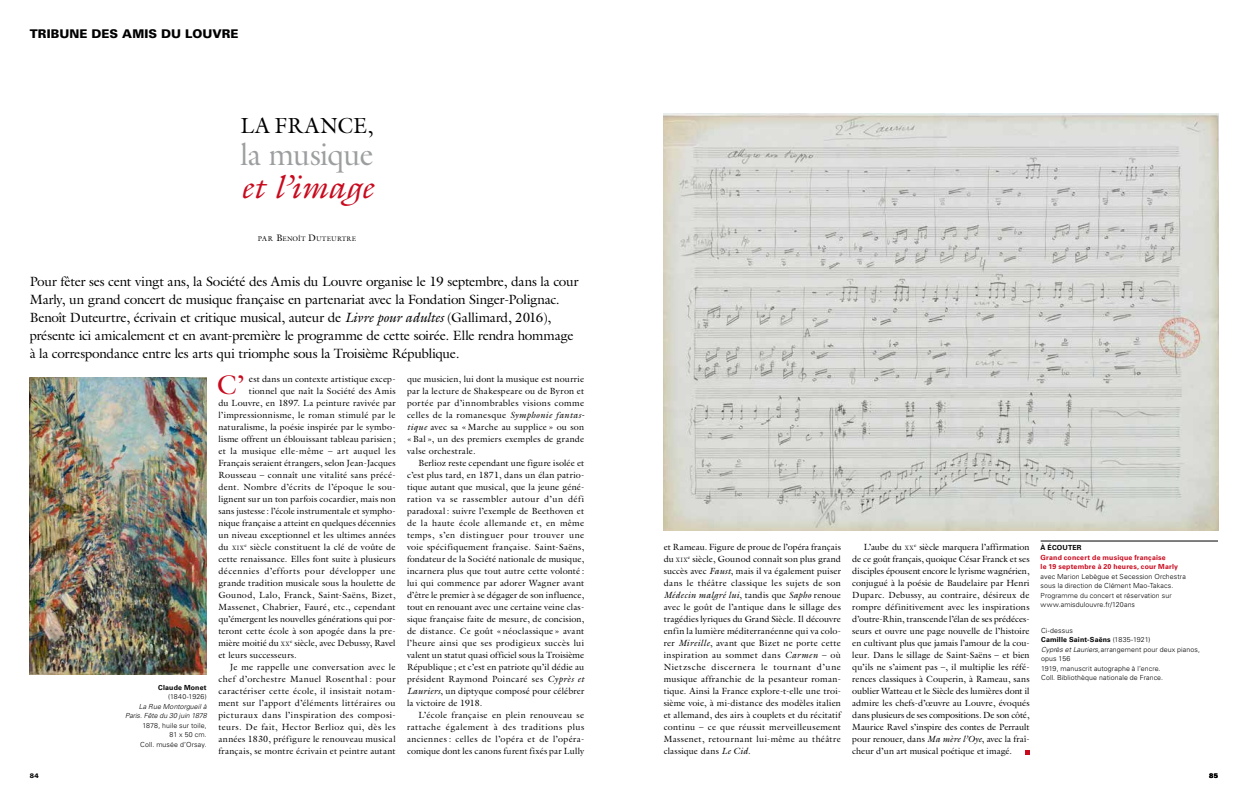
<style>
.page{position:relative;width:1248px;height:808px;background:#fff}
.page>*{position:absolute;margin:0;border:0;box-sizing:border-box;transform-origin:0 0}
.t1{font:italic 32.3px "Galliard Std";letter-spacing:-.01em;color:#c90a1e}
.t2{font:31.4px "Galliard Std";letter-spacing:-.025em;color:#9c9e9f;scale:.96 1}
.t3{font:27.1px "Galliard Std";color:#c90a1e}
.t4{font:22px "Galliard Std";letter-spacing:.03em;color:#000}
.t5{font:13.5px/18px "Galliard Std";letter-spacing:-.02em;color:#000}
.t6{font:900 12px "Univers LT Std";letter-spacing:.005em;color:#000}
.t7{font:9px/12px "Galliard Std";letter-spacing:.02em;color:#000;text-align:justify}
.t8{font:300 7px/9.5px "Univers LT Std";letter-spacing:.015em;color:#000}
.t9{font:700 7px/9.5px "Univers LT Std";letter-spacing:.025em;color:#c90a1e}
.t10{font:italic 300 7px/9.5px "Univers LT Std";color:#000;text-align:right}
.t11{font:700 7px "Univers LT Std";letter-spacing:.025em;color:#000}
.t12{font:6.7px "Galliard Std";letter-spacing:.035em;color:#000}
.t13{font:900 6.5px "Univers LT Std";color:#000}
.t14{font:6.3px "Galliard Std";letter-spacing:.075em;color:#000}
.s1{font-size:7.1px}
.s2{font-size:9.5px}
.s3{font-style:italic}
.s4{font-size:9px}
.s5{font-size:6.3px}
.s6{font-weight:700}
</style>
<div class="page">
<img style="left:30px;top:378px;width:176px;height:296px">
<img style="left:663px;top:114px;width:554px;height:416px">
<hr style="left:1040px;top:541px;width:177px;height:1px;background:#000">
<svg style="left:1025px;top:750px;width:4px;height:4px"></svg>
<h3 class="t6" style="left:30px;top:27px;width:210px">TRIBUNE DES AMIS DU LOUVRE</h3>
<h3 class="t4" style="left:240px;top:112px;width:135px">La France,</h3>
<h2 class="t2" style="left:240px;top:135px;width:140px">la musique</h2>
<h1 class="t1" style="left:240px;top:167px;width:135px">et l’image</h1>
<p class="t12" style="left:258px;top:234px;width:100px"><span class="s1">PAR</span> <span class="s2">B</span>ENOÎT <span class="s2">D</span>UTEURTRE</p>
<p class="t5" style="left:30px;top:272px;width:550px">Pour fêter ses cent vingt ans, la Société des Amis du Louvre organise le 19 septembre, dans la cour Marly, un grand concert de musique française en partenariat avec la Fondation Singer-Polignac.<br>Benoît Duteurtre, écrivain et critique musical, auteur de <span class="s3">Livre pour adultes</span> (Gallimard, 2016), présente ici amicalement et en avant-première le programme de cette soirée. Elle rendra hommage à la correspondance entre les arts qui triomphe sous la Troisième République.</p>
<p class="t11" style="left:158px;top:683px;width:50px">Claude Monet</p>
<p class="t8" style="left:168px;top:692px;width:40px">(1840-1926)</p>
<p class="t10" style="left:125px;top:702px;width:83px">La Rue Montorgueil à<br>Paris. Fête du 30 juin 1878</p>
<p class="t8" style="left:140px;top:721px;width:68px;text-align:right">1878, huile sur toile,<br>81 x 50 cm.<br>Coll. musée d’Orsay.</p>
<h3 class="t3" style="left:217px;top:368px;width:30px">C’</h3>
<p class="t7" style="left:218px;top:373px;width:179px;text-align:right"><span class="s2">e</span>st dans un contexte artistique excep&shy;tionnel que naît la Société des Amis<br>du Louvre, en 1897. La peinture ravivée par l’impressionnisme, le roman stimulé par le naturalisme, la poésie inspirée par le symbo&shy;lisme offrent un éblouissant tableau parisien ; et la musique elle-même – art auquel les Français seraient étrangers, selon Jean-Jacques Rousseau – connaît une vitalité sans précé&shy;dent. Nombre d’écrits de l’époque le sou&shy;lignent sur un ton parfois cocardier, mais non sans justesse : l’école instrumentale et sympho&shy;nique française a atteint en quelques décennies un niveau exceptionnel et les ultimes années</p>
<p class="t14" style="left:218px;top:544px;width:27px"><span class="s4">du</span> XIX</p>
<p class="t7" style="left:218px;top:541px;width:179px;text-indent:26px"><sup>e</sup> siècle constituent la clé de voûte de cette renaissance. Elles font suite à plusieurs décennies d’efforts pour développer une grande tradition musicale sous la houlette de Gounod, Lalo, Franck, Saint-Saëns, Bizet, Massenet, Chabrier, Fauré, etc., cependant qu’émergent les nouvelles générations qui por&shy;teront cette école à son apogée dans la pre&shy;mière moitié du <span class="s5">XX</span><sup>e</sup> siècle, avec Debussy, Ravel et leurs successeurs.</p>
<p class="t7" style="left:218px;top:661px;width:179px;text-indent:11px">Je me rappelle une conversation avec le chef d’orchestre Manuel Rosenthal : pour caractériser cette école, il insistait notam&shy;ment sur l’apport d’éléments littéraires ou picturaux dans l’inspiration des composi&shy;teurs. De fait, Hector Berlioz qui, dès les années 1830, préfigure le renouveau musical français, se montre écrivain et peintre autant</p>
<p class="t7" style="left:407px;top:373px;width:179px">que musicien, lui dont la musique est nourrie par la lecture de Shakespeare ou de Byron et portée par d’innombrables visions comme celles de la romanesque <span class="s3">Symphonie fantas&shy;tique</span> avec sa « Marche au supplice » ou son «Bal », un des premiers exemples de grande valse orchestrale.</p>
<p class="t7" style="left:407px;top:457px;width:179px;text-indent:11px">Berlioz reste cependant une figure isolée et c’est plus tard, en 1871, dans un élan patrio&shy;tique autant que musical, que la jeune géné&shy;ration va se rassembler autour d’un défi paradoxal : suivre l’exemple de Beethoven et de la haute école allemande et, en même temps, s’en distinguer pour trouver une voie spécifiquement française. Saint-Saëns, fondateur de la Société nationale de musique, incarnera plus que tout autre cette volonté : lui qui commence par adorer Wagner avant d’être le premier à se dégager de son influence, tout en renouant avec une certaine veine clas&shy;sique française faite de mesure, de concision, de distance. Ce goût « néoclassique » avant l’heure ainsi que ses prodigieux succès lui valent un statut quasi officiel sous la Troisième République ; et c’est en patriote qu’il dédie au président Raymond Poincaré ses <span class="s3">Cyprès et Lauriers</span>, un diptyque composé pour célébrer la victoire de 1918.</p>
<p class="t7" style="left:407px;top:709px;width:179px;text-indent:11px">L’école française en plein renouveau se rattache également à des traditions plus anciennes : celles de l’opéra et de l’opéra&shy;comique dont les canons furent fixés par Lully</p>
<p class="t7" style="left:663px;top:541px;width:179px">et Rameau. Figure de proue de l’opéra français</p>
<p class="t14" style="left:663px;top:556px;width:25px"><span class="s4">du</span> XIX</p>
<p class="t7" style="left:663px;top:553px;width:179px;text-indent:24px"><sup>e</sup> siècle, Gounod connaît son plus grand succès avec <span class="s3">Faust</span>, mais il va également puiser dans le théâtre classique les sujets de son <span class="s3">Médecin malgré lui</span>, tandis que <span class="s3">Sapho</span> renoue avec le goût de l’antique dans le sillage des tragédies lyriques du Grand Siècle. Il découvre enfin la lumière méditerranéenne qui va colo&shy;rer <span class="s3">Mireille</span>, avant que Bizet ne porte cette inspiration au sommet dans <span class="s3">Carmen</span> – où Nietzsche discernera le tournant d’une musique affranchie de la pesanteur roman&shy;tique. Ainsi la France explore-t-elle une troi&shy;sième voie, à mi-distance des modèles italien et allemand, des airs à couplets et du récitatif continu – ce que réussit merveilleusement Massenet, retournant lui-même au théâtre classique dans <span class="s3">Le Cid</span>.</p>
<p class="t7" style="left:852px;top:541px;width:179px;text-indent:11px">L’aube du <span class="s5">XX</span><sup>e</sup> siècle marquera l’affirmation de ce goût français, quoique César Franck et ses disciples épousent encore le lyrisme wagnérien, conjugué à la poésie de Baudelaire par Henri Duparc. Debussy, au contraire, désireux de rompre définitivement avec les inspirations d’outre-Rhin, transcende l’élan de ses prédéces&shy;seurs et ouvre une page nouvelle de l’histoire en cultivant plus que jamais l’amour de la cou&shy;leur. Dans le sillage de Saint-Saëns – et bien qu’ils ne s’aiment pas –, il multiplie les réfé&shy;rences classiques à Couperin, à Rameau, sans oublier Watteau et le Siècle des lumières dont il admire les chefs-d’œuvre au Louvre, évoqués dans plusieurs de ses compositions. De son côté, Maurice Ravel s’inspire des contes de Perrault pour renouer, dans <span class="s3">Ma mère l’Oye</span>, avec la fraî&shy;cheur d’un art musical poétique et imagé.</p>
<p class="t11" style="left:1040px;top:544px;width:42px">à écouter</p>
<p class="t9" style="left:1040px;top:553px;width:139px">Grand concert de musique française<br>le 19 septembre à 20 heures, cour Marly</p>
<p class="t8" style="left:1040px;top:572px;width:147px">avec Marion Lebègue et Secession Orchestra sous la direction de Clément Mao-Takacs.<br>Programme du concert et réservation sur www.amisdulouvre.fr/120ans</p>
<p class="t8" style="left:1041px;top:625px;width:160px">Ci-dessus<br><span class="s6">Camille Saint-Saëns</span> (1835-1921)<br><span class="s3">Cyprès et Lauriers</span>, arrangement pour deux pianos, opus 156<br>1919, manuscrit autographe à l’encre.<br>Coll. Bibliothèque nationale de France.</p>
<p class="t13" style="left:30px;top:772px;width:11px">84</p>
<p class="t13" style="left:1208px;top:772px;width:11px">85</p>
</div>
